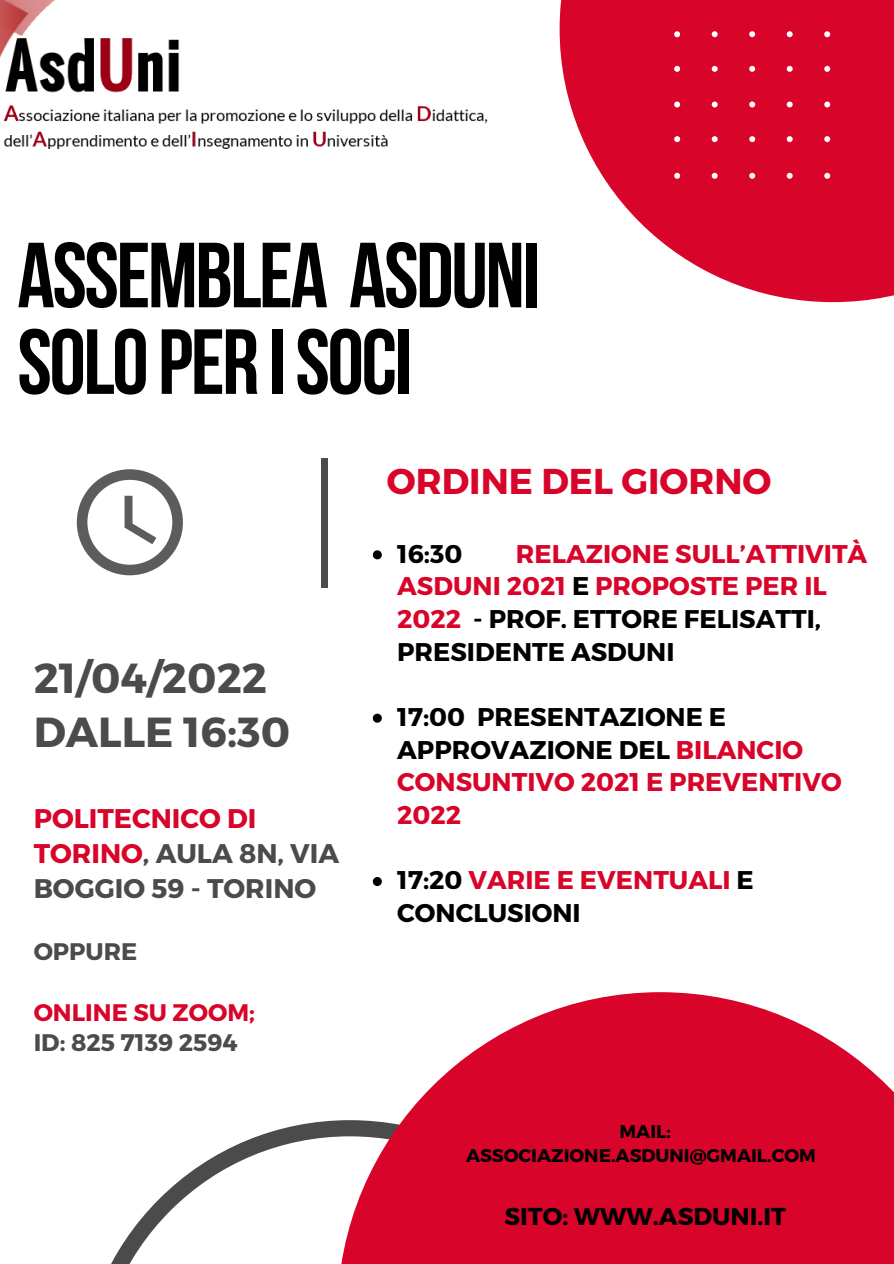
<style>
.page{position:relative;width:894px;height:1264px;background:#fff}
.page>*{position:absolute;margin:0;border:0;box-sizing:border-box;transform-origin:0 0}
.t1{font:700 92.1px "Bebas Neue";letter-spacing:-.025em;color:#000}
.t2{font:700 42px "Montserrat";color:#4b4b4b}
.t3{font:700 35.85px "Montserrat";color:#d90429}
.t4{font:700 27px/35px "Montserrat";color:#4b4b4b}
.t5{font:700 25.65px/32.7px "Montserrat";color:#d90429}
.t6{font:700 25.65px/32.7px "Montserrat";color:#000}
.t7{font:700 24.45px "Montserrat";color:#000}
.t8{font:700 24px "Montserrat";color:#4b4b4b}
.t9{font:700 24px "Montserrat";color:#d90429}
.t10{font:700 18.3px/23.7px "Montserrat";color:#000;text-align:center}
.s1{color:#d90429}
.s2{color:#000}
</style>
<div class="page">
<svg style="left:111px;top:1120px;width:226px;height:143px"></svg>
<svg style="left:560px;top:0;width:333px;height:302px;fill:#d90429"></svg>
<div style="left:674px;top:31px;width:156px;height:148px;background:#d90429"></div>
<svg style="left:337px;top:992px;width:556px;height:271px;fill:#d90429"></svg>
<svg style="left:77px;top:469px;width:106px;height:106px"></svg>
<div style="left:320px;top:459px;width:7px;height:129px;background:#4b4b4b"></div>
<img style="left:0;top:0;width:560px;height:149px">
<svg style="left:373px;top:550px;width:9px;height:9px"></svg>
<svg style="left:373px;top:713px;width:9px;height:9px"></svg>
<svg style="left:373px;top:877px;width:9px;height:9px"></svg>
<p class="t1" style="left:17px;top:238px;width:524px">ASSEMBLEA ASDUNI</p>
<p class="t1" style="left:17px;top:325px;width:396px">SOLOPER ISOCI</p>
<p class="t2" style="left:34px;top:650px;width:235px">21/04/2022</p>
<p class="t2" style="left:34px;top:704px;width:258px">DALLE 16:30</p>
<p class="t4" style="left:34px;top:800px;width:307px"><span class="s1">POLITECNICO DI<br>TORINO</span>, AULA 8N, VIA<br>BOGGIO 59 - TORINO</p>
<p class="t8" style="left:34px;top:936px;width:105px">OPPURE</p>
<p class="t9" style="left:34px;top:996px;width:223px">ONLINE SU ZOOM;</p>
<p class="t8" style="left:34px;top:1027px;width:205px">ID: 825 7139 2594</p>
<p class="t3" style="left:387px;top:458px;width:386px">ORDINE DEL GIORNO</p>
<p class="t5" style="left:397px;top:536px;width:471px;text-indent:119px">RELAZIONE SULL’ATTIVITÀ<br>ASDUNI 2021 <span class="s2">E</span> PROPOSTE PER IL<br>2022 <span class="s2">- PROF. ETTORE FELISATTI,<br>PRESIDENTE ASDUNI</span></p>
<p class="t6" style="left:397px;top:536px;width:67px">16:30</p>
<p class="t5" style="left:397px;top:699px;width:446px"><span class="s2">17:00 PRESENTAZIONE E<br>APPROVAZIONE DEL</span> BILANCIO<br>CONSUNTIVO 2021 E PREVENTIVO<br>2022</p>
<p class="t6" style="left:397px;top:862px;width:358px">17:20 <span class="s1">VARIE E EVENTUALI</span> E<br>CONCLUSIONI</p>
<p class="t10" style="left:466px;top:1118px;width:351px">MAIL:<br>ASSOCIAZIONE.ASDUNI@GMAIL.COM</p>
<p class="t7" style="left:504px;top:1200px;width:283px">SITO: WWW.ASDUNI.IT</p>
</div>
